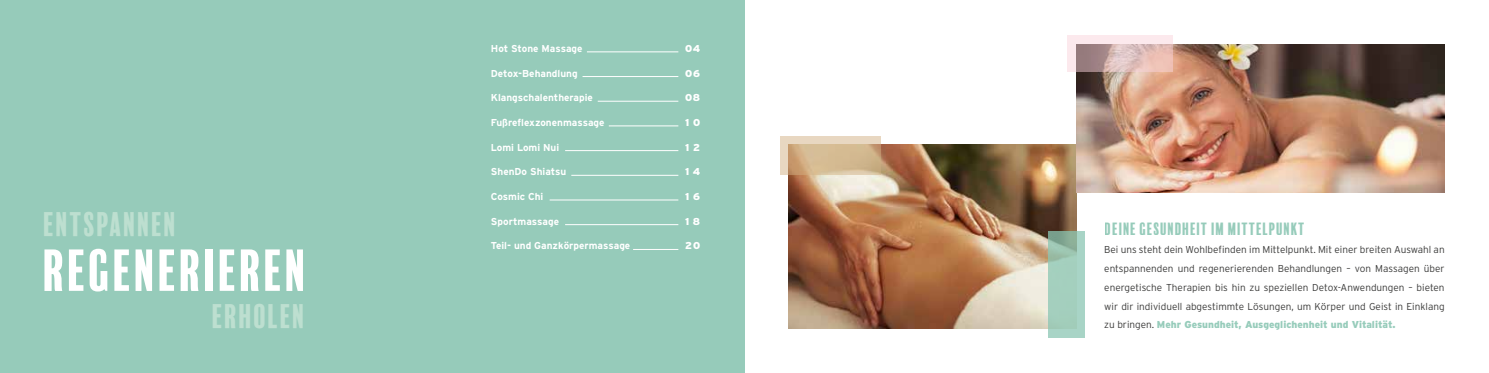
<style>
.page{position:relative;width:1489px;height:373px;background:#fff}
.page>*{position:absolute;margin:0;border:0;box-sizing:border-box;transform-origin:0 0}
.t1{font:53.75px "Balboa Plus Fill";color:#fff}
.t2{font:31.25px "Balboa Plus Fill";color:#bddfd0}
.t3{font:16.25px "Balboa Plus Fill";color:#8bc6b3}
.t4{font:300 10px/18.8px "Interstate";color:#3c3c3b;text-align:justify}
.t5{font:700 10px "Interstate";color:#fff}
.t6{font:900 10px "Interstate";letter-spacing:.06em;color:#fff}
.s1{font-weight:900;color:rgb(139 198 179/.9)}
</style>
<div class="page">
<img style="left:788px;top:145px;width:287px;height:183px">
<img style="left:1076px;top:44px;width:368px;height:148px">
<svg style="left:780px;top:136px;width:100px;height:38px;fill:#d6bc93"></svg>
<svg style="left:1048px;top:231px;width:36px;height:105px;fill:#a4cfbe"></svg>
<svg style="left:1067px;top:36px;width:105px;height:36px"></svg>
<div style="left:0;top:0;width:744px;height:372px;background:#96cbba"></div>
<hr style="left:633px;top:249px;width:45px;height:1px;background:#fff">
<hr style="left:565px;top:224px;width:113px;height:1px;background:#fff">
<hr style="left:571px;top:175px;width:107px;height:1px;background:#fff">
<hr style="left:608px;top:125px;width:70px;height:1px;background:#fff">
<hr style="left:565px;top:150px;width:113px;height:1px;background:#fff">
<hr style="left:587px;top:51px;width:91px;height:1px;background:#fff">
<hr style="left:597px;top:101px;width:81px;height:1px;background:#fff">
<hr style="left:582px;top:76px;width:96px;height:1px;background:#fff">
<hr style="left:549px;top:199px;width:129px;height:1px;background:#fff">
<p class="t5" style="left:491px;top:43px;width:93px">Hot Stone Massage</p>
<p class="t5" style="left:491px;top:67px;width:88px">Detox-Behandlung</p>
<p class="t5" style="left:491px;top:92px;width:104px">Klangschalentherapie</p>
<p class="t5" style="left:491px;top:116px;width:115px">Fußreflexzonenmassage</p>
<p class="t5" style="left:491px;top:141px;width:70px">Lomi Lomi Nui</p>
<p class="t5" style="left:491px;top:166px;width:77px">ShenDo Shiatsu</p>
<p class="t5" style="left:491px;top:190px;width:54px">Cosmic Chi</p>
<p class="t5" style="left:491px;top:215px;width:70px">Sportmassage</p>
<p class="t5" style="left:491px;top:240px;width:141px">Teil- und Ganzkörpermassage</p>
<p class="t6" style="left:685px;top:42px;width:16px">04</p>
<p class="t6" style="left:685px;top:67px;width:16px">06</p>
<p class="t6" style="left:685px;top:92px;width:16px">08</p>
<p class="t6" style="left:685px;top:116px;width:16px">1 0</p>
<p class="t6" style="left:685px;top:141px;width:16px">1 2</p>
<p class="t6" style="left:685px;top:166px;width:16px">1 4</p>
<p class="t6" style="left:685px;top:190px;width:16px">1 6</p>
<p class="t6" style="left:685px;top:215px;width:16px">1 8</p>
<p class="t6" style="left:685px;top:239px;width:16px">20</p>
<h2 class="t2" style="left:43px;top:206px;width:135px">ENTSPANNEN</h2>
<h3 class="t3" style="left:1104px;top:219px;width:202px">DEINE GESUNDHEIT IM MITTELPUNKT</h3>
<h1 class="t1" style="left:43px;top:240px;width:267px">REGENERIEREN</h1>
<h2 class="t2" style="left:212px;top:298px;width:96px">ERHOLEN</h2>
<p class="t4" style="left:1104px;top:240px;width:342px">Bei uns steht dein Wohlbefinden im Mittelpunkt. Mit einer breiten Auswahl an entspannenden und regenerierenden Behandlungen – von Massagen über energetische Therapien bis hin zu speziellen Detox-Anwendungen – bieten wir dir individuell abgestimmte Lösungen, um Körper und Geist in Einklang zu bringen. <span class="s1">Mehr Gesundheit, Ausgeglichenheit und Vitalität.</span></p>
</div>
